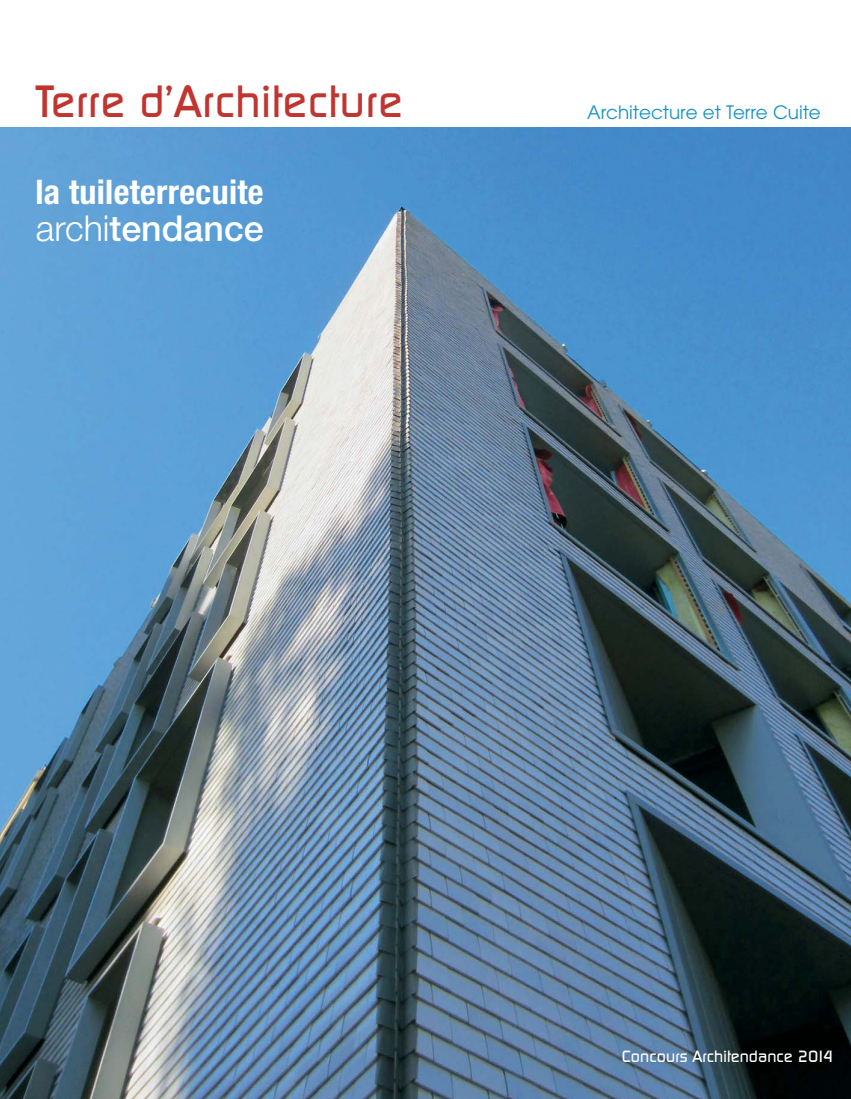
<style>
.page{position:relative;width:851px;height:1099px;background:#fff}
.page>*{position:absolute;margin:0;border:0;box-sizing:border-box;transform-origin:0 0}
.t1{font:500 43.75px "Digital";letter-spacing:.02em;color:#c13531}
.t2{font:500 35.75px "Helvetica Neue";color:#fff}
.t3{font:700 condensed 33.88px "Helvetica Neue";letter-spacing:.01em;color:#fff}
.t4{font:18.38px "Avant Garde";color:#1391c5}
.t5{font:500 15.75px "Digital";letter-spacing:.01em;color:#fff}
.s1{font-weight:300}
</style>
<div class="page">
<img style="left:0;top:128px;width:850px;height:970px">
<h1 class="t1" style="left:35px;top:85px;width:368px">Terre d’Architecture</h1>
<h3 class="t3" style="left:35px;top:173px;width:229px">la tuileterrecuite</h3>
<h2 class="t2" style="left:36px;top:215px;width:229px"><span class="s1">archi</span>tendance</h2>
<p class="t4" style="left:587px;top:105px;width:235px">Architecture et Terre Cuite</p>
<p class="t5" style="left:621px;top:1050px;width:213px">Concours Architendance 2014</p>
</div>
